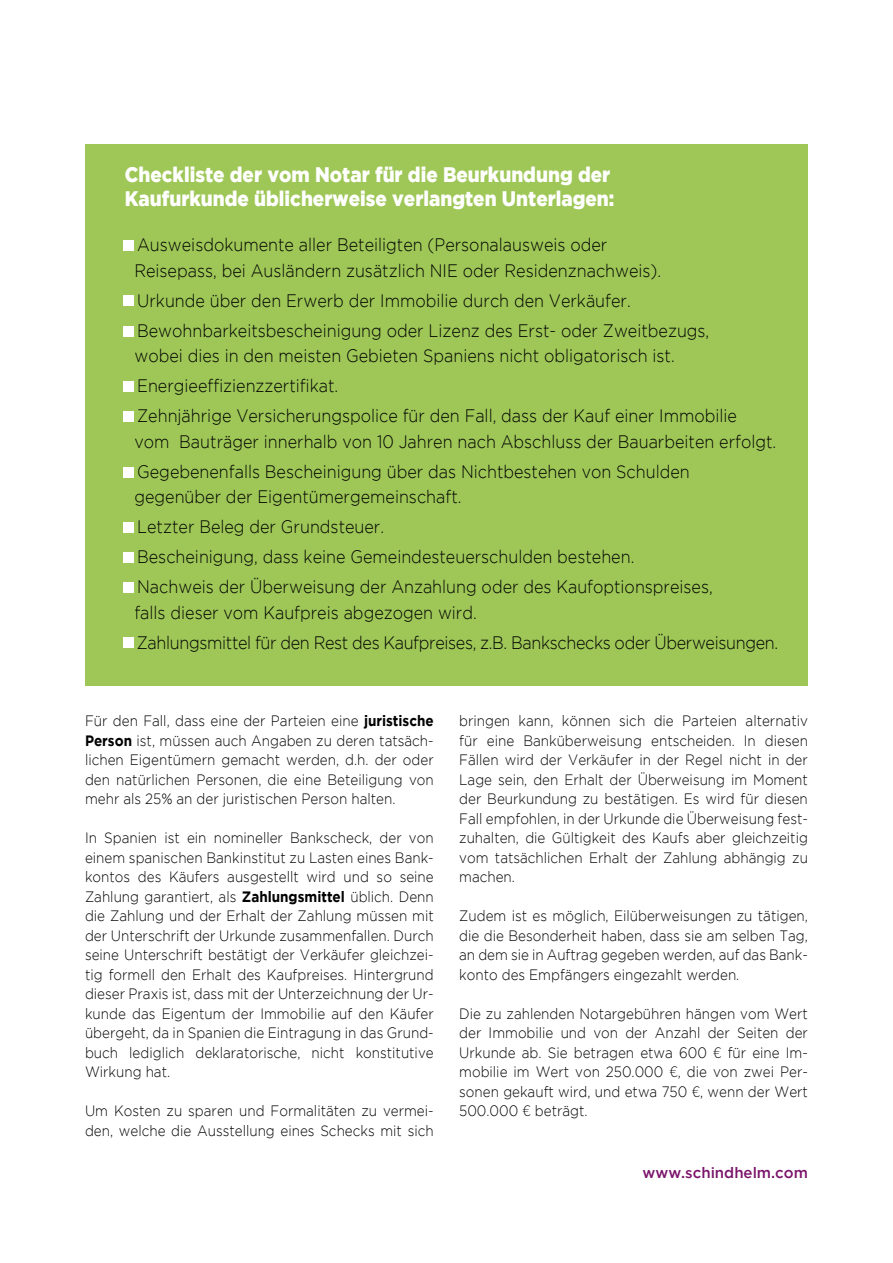
<style>
.page{position:relative;width:893px;height:1263px;background:#fff}
.page>*{position:absolute;margin:0;border:0;box-sizing:border-box;transform-origin:0 0}
.t1{font:900 21px/24px "Gotham";color:#fff;scale:.9 1}
.t2{font:300 18px/25.5px "Gotham";color:#000;scale:.9 1}
.t3{font:300 18px "Gotham";letter-spacing:-.02em;color:#000;scale:.9 1}
.t4{font:300 15px/19.5px "Gotham";color:#000;text-align:justify;scale:.9 1}
.t5{font:500 15px "Gotham";color:#7b146a}
.s1{color:#fff}
.s2{font-weight:700}
.s3{font-family:"Aleo"}
</style>
<div class="page">
<div style="left:85px;top:145px;width:723px;height:541px;background:#9ec757"></div>
<div style="left:124px;top:240px;width:10px;height:11px;background:#fff"></div>
<div style="left:124px;top:295px;width:10px;height:11px;background:#fff"></div>
<div style="left:124px;top:326px;width:10px;height:11px;background:#fff"></div>
<div style="left:124px;top:381px;width:10px;height:11px;background:#fff"></div>
<div style="left:124px;top:411px;width:10px;height:11px;background:#fff"></div>
<div style="left:124px;top:467px;width:10px;height:11px;background:#fff"></div>
<div style="left:124px;top:522px;width:10px;height:10px;background:#fff"></div>
<div style="left:124px;top:552px;width:10px;height:10px;background:#fff"></div>
<div style="left:124px;top:582px;width:10px;height:10px;background:#fff"></div>
<div style="left:124px;top:637px;width:10px;height:11px;background:#fff"></div>
<h1 class="t1" style="left:125px;top:162px;width:546px">Checkliste der vom Notar für die Beurkundung der<br>Kaufurkunde üblicherweise verlangten Unterlagen:</h1>
<p class="t2" style="left:134px;top:232px;width:587px;text-indent:-10px"><span class="s1">•</span> Ausweisdokumente aller Beteiligten (Personalausweis oder<br>Reisepass, bei Ausländern zusätzlich NIE oder Residenznachweis).</p>
<p class="t2" style="left:125px;top:287px;width:564px">• Urkunde über den Erwerb der Immobilie durch den Verkäufer.</p>
<p class="t2" style="left:134px;top:317px;width:640px;text-indent:-10px">• Bewohnbarkeitsbescheinigung oder Lizenz des Erst- oder Zweitbezugs, wobei dies in den meisten Gebieten Spaniens nicht obligatorisch ist.</p>
<p class="t2" style="left:125px;top:373px;width:239px">• Energieeffizienzzertifikat.</p>
<p class="t2" style="left:134px;top:403px;width:715px;text-indent:-10px">• Zehnjährige Versicherungspolice für den Fall, dass der Kauf einer Immobilie vom Bauträger innerhalb von 10 Jahren nach Abschluss der Bauarbeiten erfolgt.</p>
<p class="t2" style="left:134px;top:458px;width:618px;text-indent:-10px">• Gegebenenfalls Bescheinigung über das Nichtbestehen von Schulden gegenüber der Eigentümergemeinschaft.</p>
<p class="t2" style="left:125px;top:514px;width:290px">• Letzter Beleg der Grundsteuer.</p>
<p class="t2" style="left:125px;top:544px;width:568px">• Bescheinigung, dass keine Gemeindesteuerschulden bestehen.</p>
<p class="t2" style="left:134px;top:574px;width:644px;text-indent:-10px">• Nachweis der Überweisung der Anzahlung oder des Kaufoptionspreises, falls dieser vom Kaufpreis abgezogen wird.</p>
<p class="t3" style="left:125px;top:633px;width:727px">• Zahlungsmittel für den Rest des Kaufpreises, z.B. Bankschecks oder Überweisungen.</p>
<p class="t4" style="left:85px;top:711px;width:389px">Für den Fall, dass eine der Parteien eine <span class="s2">juristische Person</span> ist, müssen auch Angaben zu deren tatsäch&shy;lichen Eigentümern gemacht werden, d.h. der oder den natürlichen Personen, die eine Beteiligung von mehr als 25% an der juristischen Person halten.</p>
<p class="t4" style="left:85px;top:828px;width:389px">In Spanien ist ein nomineller Bankscheck, der von einem spanischen Bankinstitut zu Lasten eines Bank&shy;kontos des Käufers ausgestellt wird und so seine Zahlung garantiert, als <span class="s2">Zahlungsmittel</span> üblich. Denn die Zahlung und der Erhalt der Zahlung müssen mit der Unterschrift der Urkunde zusammenfallen. Durch seine Unterschrift bestätigt der Verkäufer gleichzei&shy;tig formell den Erhalt des Kaufpreises. Hintergrund dieser Praxis ist, dass mit der Unterzeichnung der Ur&shy;kunde das Eigentum der Immobilie auf den Käufer übergeht, da in Spanien die Eintragung in das Grund&shy;buch lediglich deklaratorische, nicht konstitutive Wirkung hat.</p>
<p class="t4" style="left:85px;top:1101px;width:389px">Um Kosten zu sparen und Formalitäten zu vermei&shy;den, welche die Ausstellung eines Schecks mit sich</p>
<p class="t4" style="left:459px;top:711px;width:389px">bringen kann, können sich die Parteien alternativ für eine Banküberweisung entscheiden. In diesen Fällen wird der Verkäufer in der Regel nicht in der Lage sein, den Erhalt der Überweisung im Moment der Beurkundung zu bestätigen. Es wird für diesen Fall empfohlen, in der Urkunde die Überweisung fest&shy;zuhalten, die Gültigkeit des Kaufs aber gleichzeitig vom tatsächlichen Erhalt der Zahlung abhängig zu machen.</p>
<p class="t4" style="left:459px;top:906px;width:389px">Zudem ist es möglich, Eilüberweisungen zu tätigen, die die Besonderheit haben, dass sie am selben Tag, an dem sie in Auftrag gegeben werden, auf das Bank&shy;konto des Empfängers eingezahlt werden.</p>
<p class="t4" style="left:459px;top:1004px;width:389px">Die zu zahlenden Notargebühren hängen vom Wert der Immobilie und von der Anzahl der Seiten der Urkunde ab. Sie betragen etwa 600 <span class="s3">€</span> für eine Im&shy;mobilie im Wert von 250.000 <span class="s3">€</span>, die von zwei Per&shy;sonen gekauft wird, und etwa 750 <span class="s3">€</span>, wenn der Wert 500.000 <span class="s3">€</span> beträgt.</p>
<p class="t5" style="left:642px;top:1164px;width:167px">www.schindhelm.com</p>
</div>
